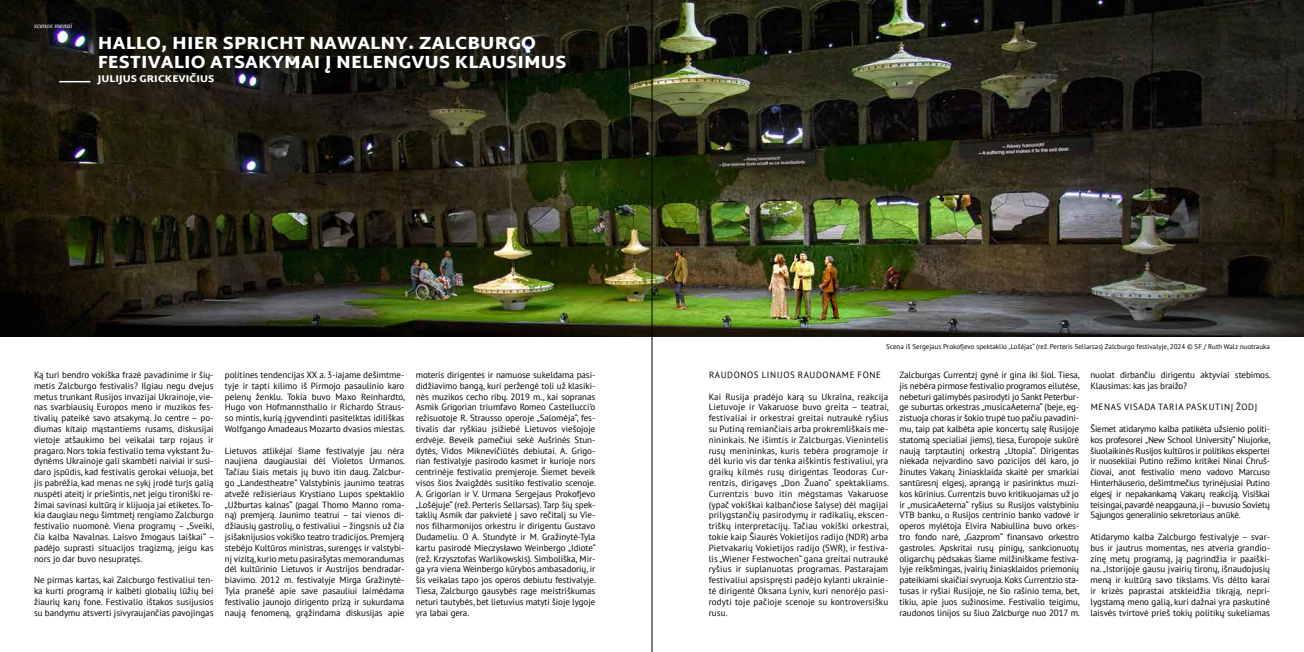
<style>
.page{position:relative;width:1304px;height:652px;background:#fff}
.page>*{position:absolute;margin:0;border:0;box-sizing:border-box;transform-origin:0 0}
.t1{font:900 18px "Martel Sans";letter-spacing:.01em;color:#fff}
.t2{font:900 10px "Martel Sans";letter-spacing:.01em;color:#fff}
.t3{font:9px/10.8px "PT Sans";letter-spacing:-.005em;color:#000;text-align:justify}
.t4{font:7px "PT Sans";color:#000}
.t5{font:italic 7px "Cambria";color:#fff}
</style>
<div class="page">
<img style="left:0;top:0;width:1304px;height:336px">
<hr style="left:59px;top:81px;width:31px;height:1px;background:#fff">
<hr style="left:652px;top:0;width:1px;height:652px;background:#000">
<p class="t5" style="left:34px;top:21px;width:40px">scenos menai</p>
<h1 class="t1" style="left:98px;top:32px;width:28px">HALLO</h1>
<h1 class="t1" style="left:161px;top:32px;width:23px">, HIER</h1>
<h1 class="t1" style="left:223px;top:32px;width:13px">SPRICHT</h1>
<h1 class="t1" style="left:309px;top:32px;width:62px">NAWALNY</h1>
<h1 class="t1" style="left:408px;top:32px;width:38px">. ZALCBURGO</h1>
<h1 class="t1" style="left:98px;top:51px;width:12px">FESTIVALIO</h1>
<h1 class="t1" style="left:210px;top:51px;width:13px">ATSA</h1>
<h1 class="t1" style="left:258px;top:51px;width:27px">KYMAI</h1>
<h1 class="t1" style="left:325px;top:51px;width:25px">Į NELENGVUS</h1>
<h1 class="t1" style="left:455px;top:51px;width:27px">KLAUSIMUS</h1>
<p class="t2" style="left:98px;top:73px;width:11px">JULIJUS</p>
<p class="t2" style="left:140px;top:73px;width:14px">GRIC</p>
<p class="t2" style="left:165px;top:73px;width:39px">KEVIČIUS</p>
<p class="t4" style="left:886px;top:342px;width:385px">Scena iš Sergejaus Prokofjevo spektaklio „Lošėjas“ (rež. Perteris Sellarsas) Zalcburgo festivalyje, 2024 © SF / Ruth Walz nuotrauka</p>
<p class="t3" style="left:34px;top:369px;width:182px">Ką turi bendro vokiška frazė pavadinime ir šių&shy;metis Zalcburgo festivalis? Ilgiau negu dvejus metus trunkant Rusijos invazijai Ukrainoje, vie&shy;nas svarbiausių Europos meno ir muzikos fes&shy;tivalių pateikė savo atsakymą. Jo centre – po&shy;diumas kitaip mąstantiems rusams, diskusijai vietoje atšaukimo bei veikalai tarp rojaus ir pragaro. Nors tokia festivalio tema vykstant žu&shy;dynėms Ukrainoje gali skambėti naiviai ir susi&shy;daro įspūdis, kad festivalis gerokai vėluoja, bet jis pabrėžia, kad menas ne sykį įrodė turįs galią nuspėti ateitį ir priešintis, net jeigu tironiški re&shy;žimai savinasi kultūrą ir klijuoja jai etiketes. To&shy;kia daugiau negu šimtmetį rengiamo Zalcburgo festivalio nuomonė. Viena programų – „Sveiki, čia kalba Navalnas. Laisvo žmogaus laiškai“ – padėjo suprasti situacijos tragizmą, jeigu kas nors jo dar buvo nesupratęs.</p>
<p class="t3" style="left:34px;top:574px;width:181px">Ne pirmas kartas, kai Zalcburgo festivaliui ten&shy;ka kurti programą ir kalbėti globalių lūžių bei žiaurių karų fone. Festivalio ištakos susijusios su bandymu atsverti įsivyraujančias pavojingas</p>
<p class="t3" style="left:225px;top:369px;width:182px">politines tendencijas XX a. 3-iajame dešimtme&shy;tyje ir tapti kilimo iš Pirmojo pasaulinio karo pelenų ženklu. Tokia buvo Maxo Reinhardto, H ugo von Hofmannsthalio ir Richardo Straus&shy;so mintis, kurią įgyvendinti pasitelktas idiliškas Wolfgango Amadeaus Mozarto dvasios miestas.</p>
<p class="t3" style="left:225px;top:445px;width:182px">Lietuvos atlikėjai šiame festivalyje jau nėra naujiena daugiausiai dėl Violetos Urmanos.<br>Tačiau šiais metais jų buvo itin daug. Zalcbur&shy;go „Landestheatre“ Valstybinis jaunimo teatras atvežė režisieriaus Krystiano Lupos spektaklio „Užburtas kalnas“ (pagal Thomo Manno roma&shy;ną) premjerą. Jaunimo teatrui – tai vienos di&shy;džiausių gastrolių, o festivaliui – žingsnis už čia įsišaknijusios vokiško teatro tradicijos. Premjerą stebėjo Kultūros ministras, surengęs ir valstybi&shy;nį vizitą, kurio metu pasirašytas memorandumas dėl kultūrinio Lietuvos ir Austrijos bendradar&shy;biavimo. 2012 m. festivalyje Mirga Gražinytė-Tyla pranešė apie save pasauliui laimėdama festivalio jaunojo dirigento prizą ir sukurdama naują fenomeną, grąžindama diskusijas apie</p>
<p class="t3" style="left:416px;top:369px;width:182px">moteris dirigentes ir namuose sukeldama pasi&shy;didžiavimo bangą, kuri peržengė toli už klasiki&shy;nės muzikos cecho ribų. 2019 m., kai sopranas Asmik Grigorian triumfavo Romeo Castellucci’o režisuotoje R. Strausso operoje „Salomėja“, fes&shy;tivalis dar ryškiau įsižiebė Lietuvos viešojoje erdvėje. Beveik pamečiui sekė Aušrinės Stun&shy;dytės, Vidos Miknevičiūtės debiutai. A. Grigo&shy;rian festivalyje pasirodo kasmet ir kurioje nors centrinėje festivalio premjeroje. Šiemet beveik visos šios žvaigždės susitiko festivalio scenoje.<br>A. Grigorian ir V. Urmana Sergejaus Prokofjevo „Lošėjuje“ (rež. Perteris Sellarsas). Tarp šių spek&shy;taklių Asmik dar pakvietė į savo rečitalį su Vie&shy;nos filharmonijos orkestru ir dirigentu Gustavo Dudameliu. O A. Stundytė ir M. Gražinytė-Tyla kartu pasirodė Mieczysławo Weinbergo „Idiote“ (rež. Krzysztofas Warlikowskis). Simboliška, Mir&shy;ga yra viena Weinbergo kūrybos ambasadorių, ir šis veikalas tapo jos operos debiutu festivalyje.<br>Tiesa, Zalcburgo gausybės rage meistriškumas neturi tautybės, bet lietuvius matyti šioje lygoje yra labai gera.</p>
<p class="t3" style="left:1090px;top:369px;width:182px">nuolat dirbančiu dirigentu aktyviai stebimos.<br>Klausimas: kas jas braižo?</p>
<p class="t3" style="left:900px;top:369px;width:182px">Zalcburgas Currentzį gynė ir gina iki šiol. Tiesa, jis nebėra pirmose festivalio programos eilutėse, nebeturi galimybės pasirodyti jo Sankt Peterbur&shy;ge suburtas orkestras „musicaAeterna“ (beje, eg&shy;zistuoja choras ir šokio trupė tuo pačiu pavadini&shy;mu, taip pat kalbėta apie koncertų salę Rusijoje statomą specialiai jiems), tiesa, Europoje sukūrė naują tarptautinį orkestrą „Utopia“. Dirigentas niekada neįvardino savo pozicijos dėl karo, jo žinutes Vakarų žiniasklaida skaitė per smarkiai santūresnį elgesį, aprangą ir pasirinktus muzi&shy;kos kūrinius. Currentzis buvo kritikuojamas už jo ir „musicaAeterna“ ryšius su Rusijos valstybiniu VTB banku, o Rusijos centrinio banko vadovė ir operos mylėtoja Elvira Nabiullina buvo orkes&shy;tro fondo narė, „Gazprom“ finansavo orkestro gastroles. Apskritai rusų pinigų, sankcionuotų oligarchų pėdsakas šiame milžiniškame festiva&shy;lyje reikšmingas, įvairių žiniasklaidos priemonių pateikiami skaičiai svyruoja. Koks Currentzio sta&shy;tusas ir ryšiai Rusijoje, ne šio rašinio tema, bet, tikiu, apie juos sužinosime. Festivalio teigimu, raudonos linijos su šiuo Zalcburge nuo 2017 m.</p>
<p class="t3" style="left:709px;top:369px;width:13px">Raudonos</p>
<p class="t3" style="left:762px;top:369px;width:6px">linijos</p>
<p class="t3" style="left:798px;top:369px;width:8px">raudoname</p>
<p class="t3" style="left:857px;top:369px;width:7px">fone</p>
<p class="t3" style="left:709px;top:391px;width:182px">Kai Rusija pradėjo karą su Ukraina, reakcija Lietuvoje ir Vakaruose buvo greita – teatrai, festivaliai ir orkestrai greitai nutraukė ryšius su Putiną remiančiais arba prokremliškais me&shy;nininkais. Ne išimtis ir Zalcburgas. Vienintelis rusų menininkas, kuris tebėra programoje ir dėl kurio vis dar tenka aiškintis festivaliui, yra graikų kilmės rusų dirigentas Teodoras Cur&shy;rentzis, dirigavęs „Don Žuano“ spektakliams.<br>Currentzis buvo itin mėgstamas Vakaruose (ypač vokiškai kalbančiose šalyse) dėl magijai prilygstančių pasirodymų ir radikalių, ekscen&shy;triškų interpretacijų. Tačiau vokiški orkestrai, tokie kaip Šiaurės Vokietijos radijo (NDR) arba Pietvakarių Vokietijos radijo (SWR), ir festiva&shy;lis „Wiener Festwochen“ gana greitai nutraukė ryšius ir suplanuotas programas. Pastarajam festivaliui apsispręsti padėjo kylanti ukrainie&shy;tė dirigentė Oksana Lyniv, kuri nenorėjo pasi&shy;rodyti toje pačioje scenoje su kontroversišku rusu.</p>
<p class="t3" style="left:1091px;top:402px;width:15px">Menas</p>
<p class="t3" style="left:1124px;top:402px;width:7px">visada</p>
<p class="t3" style="left:1158px;top:402px;width:7px">taria</p>
<p class="t3" style="left:1186px;top:402px;width:7px">paskutinį</p>
<p class="t3" style="left:1236px;top:402px;width:7px">žodį</p>
<p class="t3" style="left:1090px;top:423px;width:182px">Šiemet atidarymo kalba patikėta užsienio politi&shy;kos profesorei „New School University“ Niujorke, šiuolaikinės Rusijos kultūros ir politikos ekspertei ir nuosekliai Putino režimo kritikei Ninai Chruš&shy;čiovai, anot festivalio meno vadovo Marcuso H interhäuserio, dešimtmečius tyrinėjusiai Putino elgesį ir nepakankamą Vakarų reakciją. Visiškai teisingai, pavardė neapgauna, ji – buvusio Sovietų Sąjungos generalinio sekretoriaus anūkė.</p>
<p class="t3" style="left:1090px;top:531px;width:181px">Atidarymo kalba Zalcburgo festivalyje – svar&shy;bus ir jautrus momentas, nes atveria grandio&shy;zinę metų programą, ją pagrindžia ir paaiški&shy;na. „Istorijoje gausu įvairių tironų, išnaudojusių meną ir kultūrą savo tikslams. Vis dėlto karai ir krizės paprastai atskleidžia tikrąją, nepri&shy;lygstamą meno galią, kuri dažnai yra paskutinė laisvės tvirtovė prieš tokių politikų sukeliamas</p>
</div>
